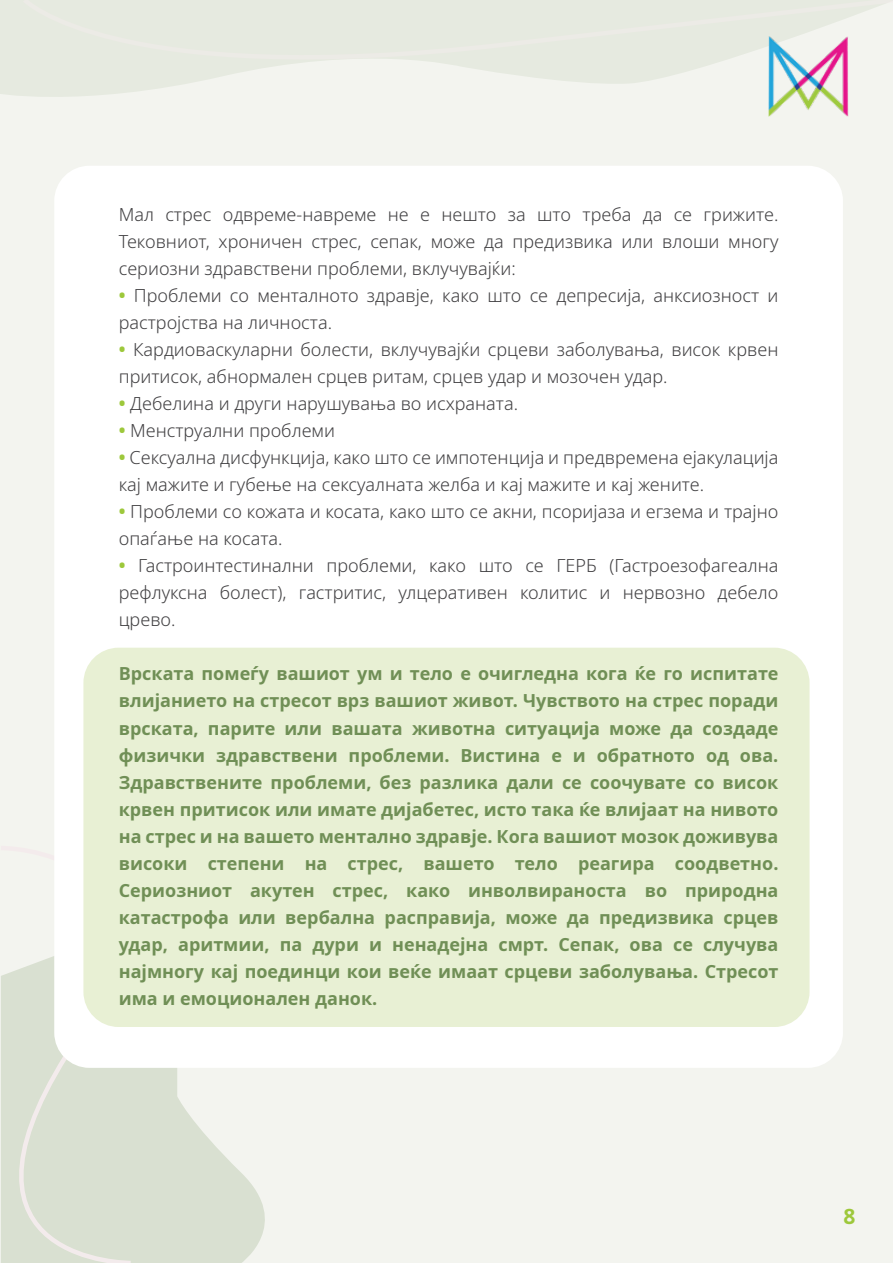
<style>
.page{position:relative;width:893px;height:1263px;background:#f3f4ef}
.page>*{position:absolute;margin:0;border:0;box-sizing:border-box;transform-origin:0 0}
.t1{font:700 21px "Noto Sans";color:#9dc83b}
.t2{font:300 18px/27px "Noto Sans";color:#414042}
.t3{font:700 18px/27px "Noto Sans";color:#708f56;text-align:justify}
.s1{font-weight:700;color:#9dc83b}
</style>
<div class="page">
<svg style="left:197px;top:1125px;width:68px;height:138px;fill:#d9e0d1"></svg>
<div style="left:1px;top:956px;width:196px;height:307px;background:#d9e0d1"></div>
<div style="left:54px;top:166px;width:789px;height:902px;background:#fff;border-radius:35px"></div>
<div style="left:83px;top:648px;width:726px;height:379px;background:#e8f0d4;border-radius:35px"></div>
<svg style="left:0;top:0;width:724px;height:97px"></svg>
<div style="left:23px;top:0;width:862px;height:60px;background:#e6eae0"></div>
<img style="left:768px;top:35px;width:83px;height:82px">
<p class="t2" style="left:119px;top:202px;width:661px;text-align:justify">Мал стрес одвреме-навреме не е нешто за што треба да се грижите.<br>Тековниот, хроничен стрес, сепак, може да предизвика или влоши многу сериозни здравствени проблеми, вклучувајќи:</p>
<p class="t2" style="left:119px;top:283px;width:661px"><span class="s1">•</span> Проблеми со менталното здравје, како што се депресија, анксиозност и растројства на личноста.</p>
<p class="t2" style="left:119px;top:337px;width:661px"><span class="s1">•</span> Кардиоваскуларни болести, вклучувајќи срцеви заболувања, висок крвен притисок, абнормален срцев ритам, срцев удар и мозочен удар.</p>
<p class="t2" style="left:119px;top:391px;width:401px"><span class="s1">•</span> Дебелина и други нарушувања во исхраната.</p>
<p class="t2" style="left:119px;top:418px;width:218px"><span class="s1">•</span> Менструални проблеми</p>
<p class="t2" style="left:119px;top:445px;width:661px"><span class="s1">•</span> Сексуална дисфункција, како што се импотенција и предвремена ејакулација кај мажите и губење на сексуалната желба и кај мажите и кај жените.</p>
<p class="t2" style="left:119px;top:499px;width:661px"><span class="s1">•</span> Проблеми со кожата и косата, како што се акни, псоријаза и егзема и трајно опаѓање на косата.</p>
<p class="t2" style="left:119px;top:553px;width:661px;text-align:justify"><span class="s1">•</span> Гастроинтестинални проблеми, како што се ГЕРБ (Гастроезофагеална рефлуксна болест), гастритис, улцеративен колитис и нервозно дебело црево.</p>
<p class="t3" style="left:119px;top:661px;width:661px">Врската помеѓу вашиот ум и тело е очигледна кога ќе го испитате влијанието на стресот врз вашиот живот. Чувството на стрес поради врската, парите или вашата животна ситуација може да создаде физички здравствени проблеми. Вистина е и обратното од ова.<br>Здравствените проблеми, без разлика дали се соочувате со висок крвен притисок или имате дијабетес, исто така ќе влијаат на нивото на стрес и на вашето ментално здравје. Кога вашиот мозок доживува високи степени на стрес, вашето тело реагира соодветно.<br>Сериозниот акутен стрес, како инволвираноста во природна катастрофа или вербална расправија, може да предизвика срцев удар, аритмии, па дури и ненадејна смрт. Сепак, ова се случува најмногу кај поединци кои веќе имаат срцеви заболувања. Стресот има и емоционален данок.</p>
<p class="t1" style="left:843px;top:1201px;width:14px">8</p>
</div>
